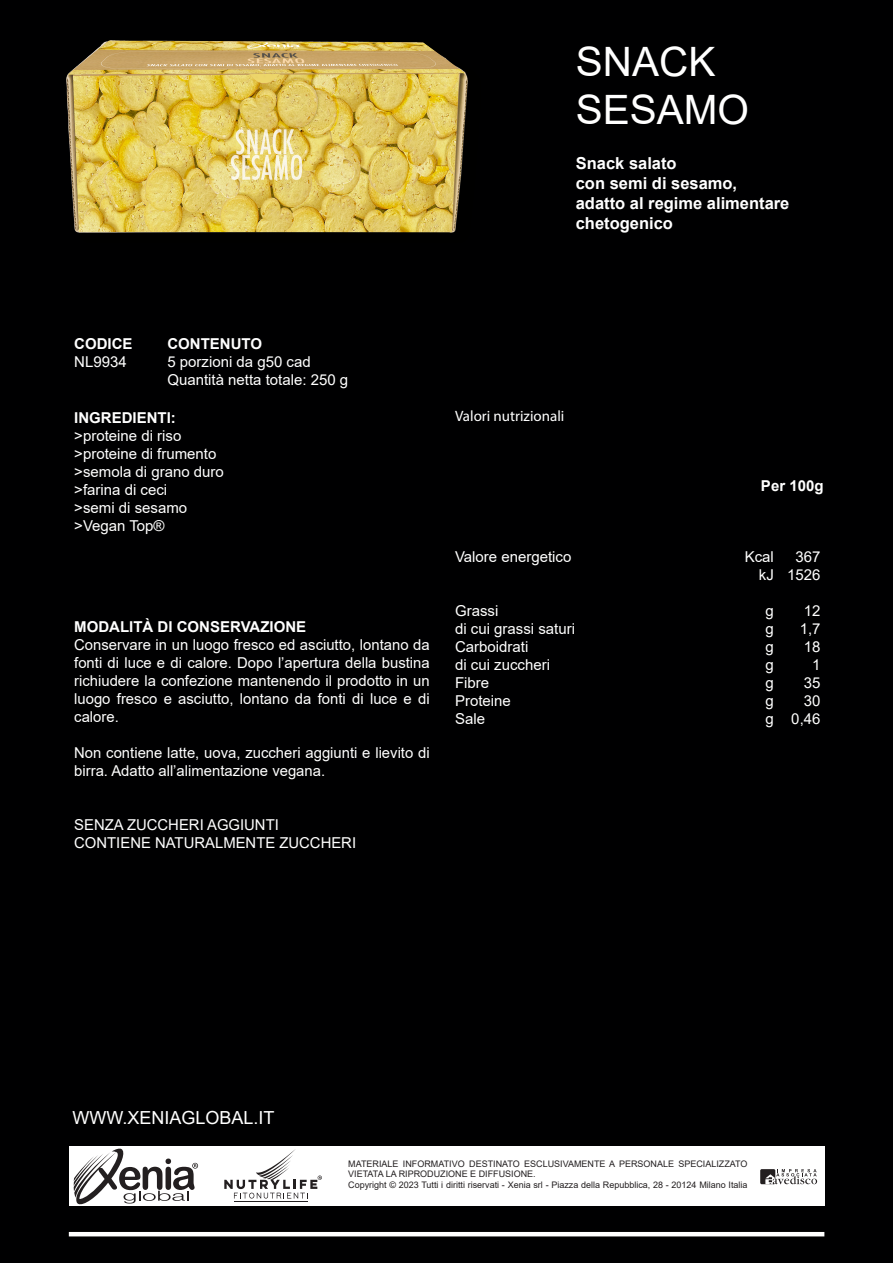
<style>
.page{position:relative;width:893px;height:1263px;background:#000001}
.page>*{position:absolute;margin:0;border:0;box-sizing:border-box;transform-origin:0 0}
.t1{font:40.5px/48.6px "Arial";color:#fff}
.t2{font:18px "Arial";color:#fff}
.t3{font:700 16.5px/19.8px "Arial";color:#fff}
.t4{font:15px/18px "Arial";color:#fff}
.t5{font:700 15px "Arial";color:#fff}
.t6{font:15px "Myriad Pro";color:#fff}
.t7{font:9px/10.8px "Arial";color:#231f20}
</style>
<div class="page">
<div style="left:69px;top:1146px;width:755px;height:59px;background:#fff"></div>
<hr style="left:69px;top:1232px;width:755px;height:4px;background:#fff">
<svg style="left:74px;top:1148px;width:124px;height:58px"></svg>
<hr style="left:234px;top:1201px;width:74px;height:1px;background:#231f20">
<svg style="left:224px;top:1149px;width:98px;height:49px"></svg>
<div style="left:760px;top:1169px;width:15px;height:15px;background:#231f20;border-radius:2px"></div>
<svg style="left:765px;top:1169px;width:52px;height:15px"></svg>
<img style="left:66px;top:40px;width:402px;height:193px">
<h1 class="t1" style="left:576px;top:37px;width:175px">SNACK<br>SESAMO</h1>
<p class="t3" style="left:576px;top:154px;width:215px">Snack salato<br>con semi di sesamo, adatto al regime alimentare chetogenico</p>
<p class="t5" style="left:74px;top:334px;width:60px">CODICE</p>
<p class="t4" style="left:74px;top:353px;width:54px">NL9934</p>
<p class="t5" style="left:167px;top:334px;width:96px">CONTENUTO</p>
<p class="t4" style="left:167px;top:353px;width:182px">5 porzioni da g50 cad<br>Quantità netta totale: 250 g</p>
<p class="t5" style="left:74px;top:407px;width:103px">INGREDIENTI:</p>
<p class="t4" style="left:74px;top:426px;width:151px">&gt;proteine di riso &gt;proteine di frumento &gt;semola di grano duro &gt;farina di ceci<br>&gt;semi di sesamo &gt;Vegan Top®</p>
<p class="t5" style="left:74px;top:616px;width:233px">MODALITÀ DI CONSERVAZIONE</p>
<p class="t4" style="left:74px;top:635px;width:357px;text-align:justify">Conservare in un luogo fresco ed asciutto, lontano da fonti di luce e di calore. Dopo l’apertura della bustina richiudere la confezione mantenendo il prodotto in un luogo fresco e asciutto, lontano da fonti di luce e di calore.</p>
<p class="t4" style="left:74px;top:743px;width:357px">Non contiene latte, uova, zuccheri aggiunti e lievito di birra. Adatto all’alimentazione vegana.</p>
<p class="t4" style="left:74px;top:815px;width:283px">SENZA ZUCCHERI AGGIUNTI<br>CONTIENE NATURALMENTE ZUCCHERI</p>
<p class="t6" style="left:455px;top:406px;width:111px">Valori nutrizionali</p>
<p class="t4" style="left:455px;top:547px;width:118px">Valore energetico</p>
<p class="t4" style="left:455px;top:601px;width:122px">Grassi<br>di cui grassi saturi<br>Carboidrati<br>di cui zuccheri<br>Fibre<br>Proteine<br>Sale</p>
<p class="t5" style="left:761px;top:475px;width:64px">Per 100g</p>
<p class="t4" style="left:745px;top:547px;width:31px;text-align:right">Kcal kJ</p>
<p class="t4" style="left:766px;top:601px;width:10px;text-align:justify">g g g g g g g</p>
<p class="t4" style="left:787px;top:547px;width:35px;text-align:center">367<br>1526</p>
<p class="t4" style="left:791px;top:601px;width:31px;text-align:right">12<br>1,7<br>18<br>1<br>35<br>30<br>0,46</p>
<p class="t2" style="left:73px;top:1105px;width:204px">WWW.XENIAGLOBAL.IT</p>
<p class="t7" style="left:348px;top:1158px;width:401px">MATERIALE INFORMATIVO DESTINATO ESCLUSIVAMENTE A PERSONALE SPECIALIZZATO<br>VIETATA LA RIPRODUZIONE E DIFFUSIONE.<br>Copyright © 2023 Tutti i diritti riservati - Xenia srl - Piazza della Repubblica, 28 - 20124 Milano Italia</p>
</div>
